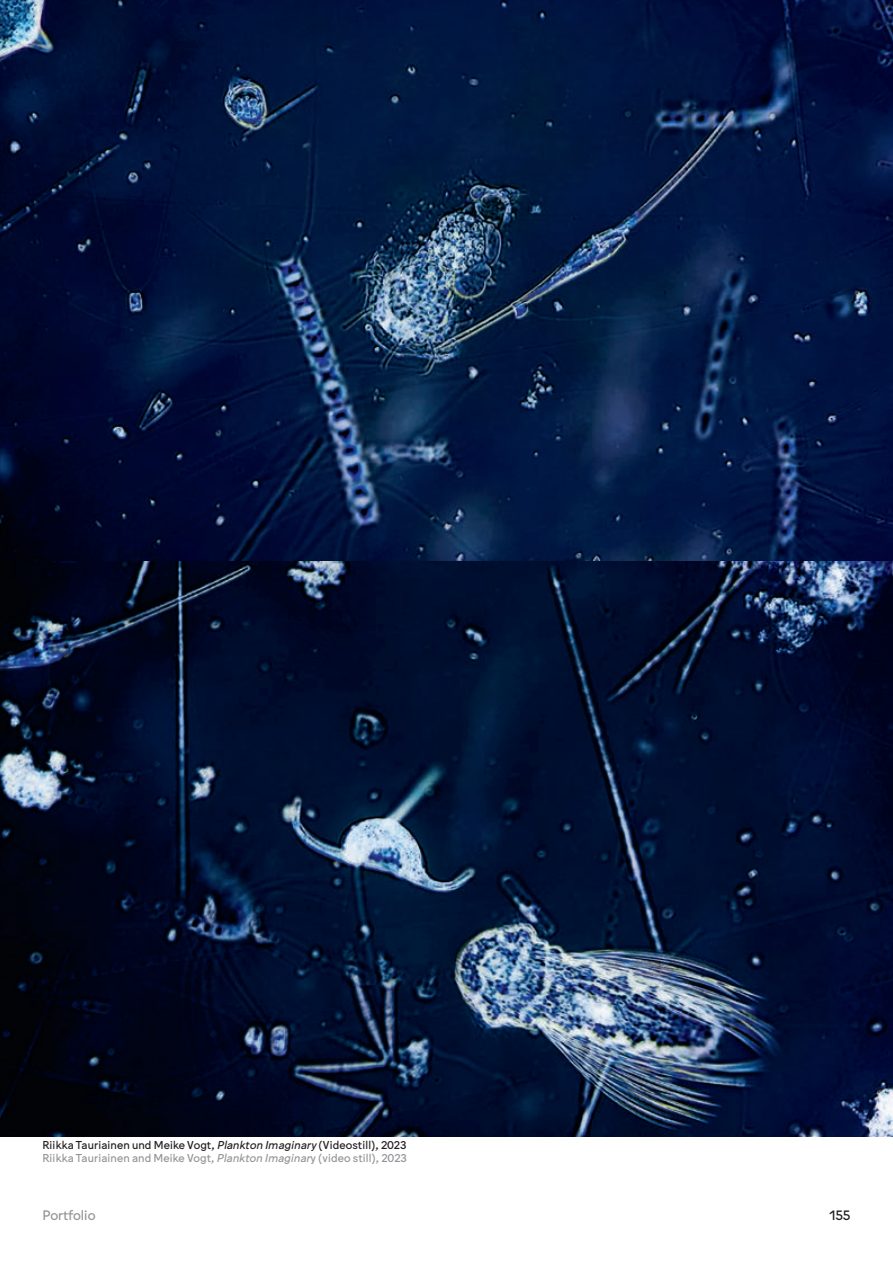
<style>
.page{position:relative;width:893px;height:1263px;background:#fff}
.page>*{position:absolute;margin:0;border:0;box-sizing:border-box;transform-origin:0 0}
.t1{font:13.5px "Jungka";color:#939598}
.t2{font:13.5px "Jungka";color:#231f20}
.t3{font:11.25px/13.2px "Jungka";letter-spacing:.01em;color:#939598}
.s1{color:#231f20}
.s2{font-style:italic;color:#231f20}
.s3{font-style:italic}
</style>
<div class="page">
<img style="left:0;top:0;width:893px;height:1136px">
<p class="t3" style="left:43px;top:1138px;width:366px"><span class="s1">Riikka Tauriainen und Meike Vogt,</span> <span class="s2">Plankton Imaginary</span> <span class="s1">(Videostill), 2023<br></span>Riikka Tauriainen and Meike Vogt, <span class="s3">Plankton Imaginar</span>y (video still), 2023</p>
<p class="t1" style="left:43px;top:1208px;width:55px">Portfolio</p>
<p class="t2" style="left:829px;top:1208px;width:23px">155</p>
</div>
